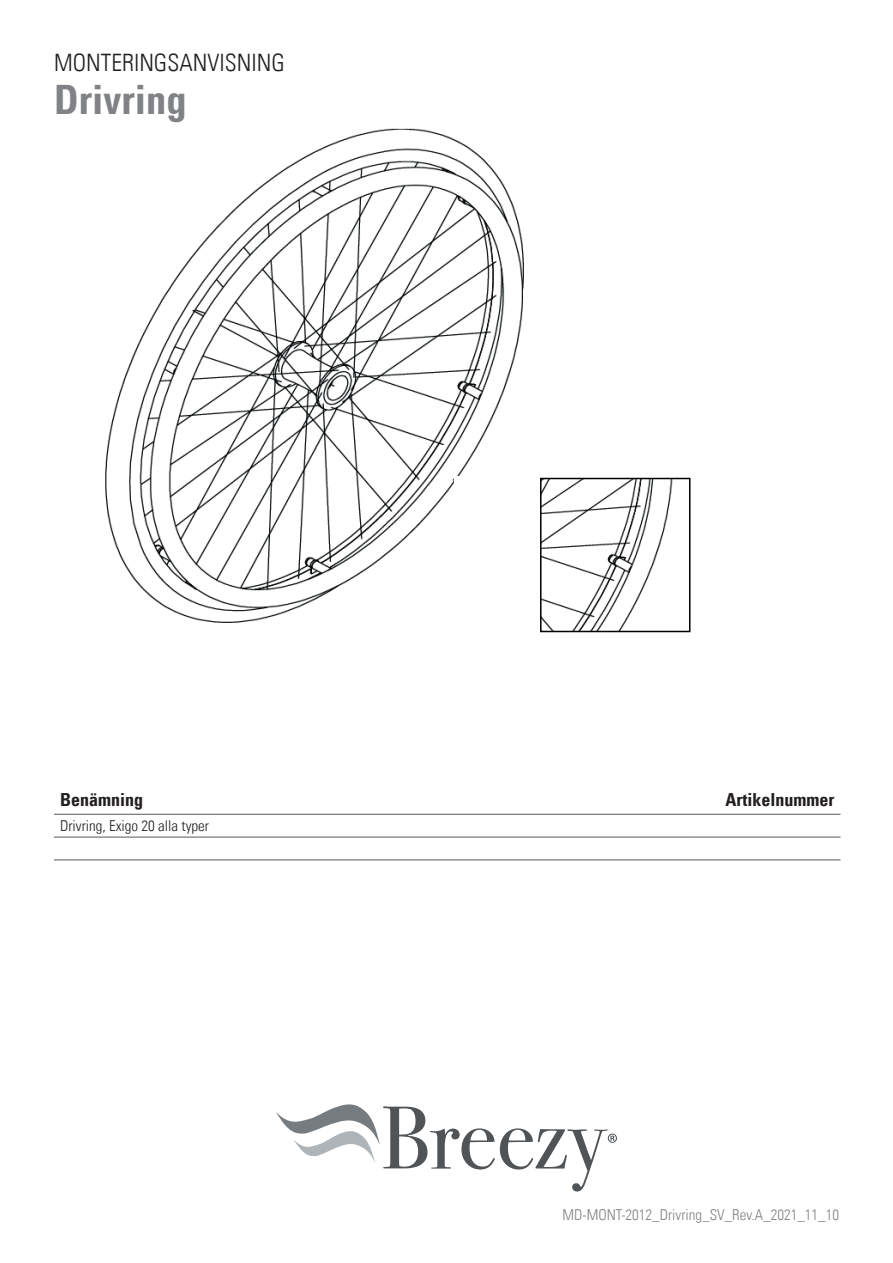
<style>
.page{position:relative;width:893px;height:1263px;background:#fff}
.page>*{position:absolute;margin:0;border:0;box-sizing:border-box;transform-origin:0 0}
.t1{font:40.5px "Univers Com 67 Bold Cond";color:#808285}
.t2{font:24px "Univers Com 47 Light Cond";color:#231f20}
.t3{font:18px "Univers Com 67 Bold Cond";color:#231f20}
.t4{font:15px "Univers Com 47 Light Cond";color:#808285}
.t5{font:15px "Univers Com 47 Light Cond";color:#231f20}
</style>
<div class="page">
<svg style="left:276px;top:1104px;width:341px;height:87px"></svg>
<hr style="left:54px;top:814px;width:639px;height:1px;background:#57585a">
<hr style="left:693px;top:814px;width:147px;height:1px;background:#57585a">
<hr style="left:54px;top:837px;width:639px;height:1px;background:#57585a">
<hr style="left:693px;top:837px;width:147px;height:1px;background:#57585a">
<hr style="left:54px;top:860px;width:639px;height:1px;background:#57585a">
<hr style="left:693px;top:860px;width:147px;height:1px;background:#57585a">
<img style="left:105px;top:129px;width:436px;height:494px">
<div style="left:455px;top:477px;width:71px;height:124px;background:#fff"></div>
<div style="left:459px;top:574px;width:85px;height:10px;background:#fff"></div>
<img style="left:543px;top:481px;width:130px;height:148px">
<div style="left:540px;top:478px;width:150px;height:154px;border:2px solid #000001"></div>
<h2 class="t2" style="left:54px;top:48px;width:232px">MONTERINGSANVISNING</h2>
<h1 class="t1" style="left:54px;top:75px;width:134px">Drivring</h1>
<p class="t3" style="left:60px;top:788px;width:84px">Benämning</p>
<p class="t3" style="left:725px;top:788px;width:111px">Artikelnummer</p>
<p class="t5" style="left:60px;top:817px;width:151px">Drivring, Exigo 20 alla typer</p>
<p class="t4" style="left:563px;top:1205px;width:278px">MD-MONT-2012_Drivring_SV_Rev.A_2021_11_10</p>
</div>
